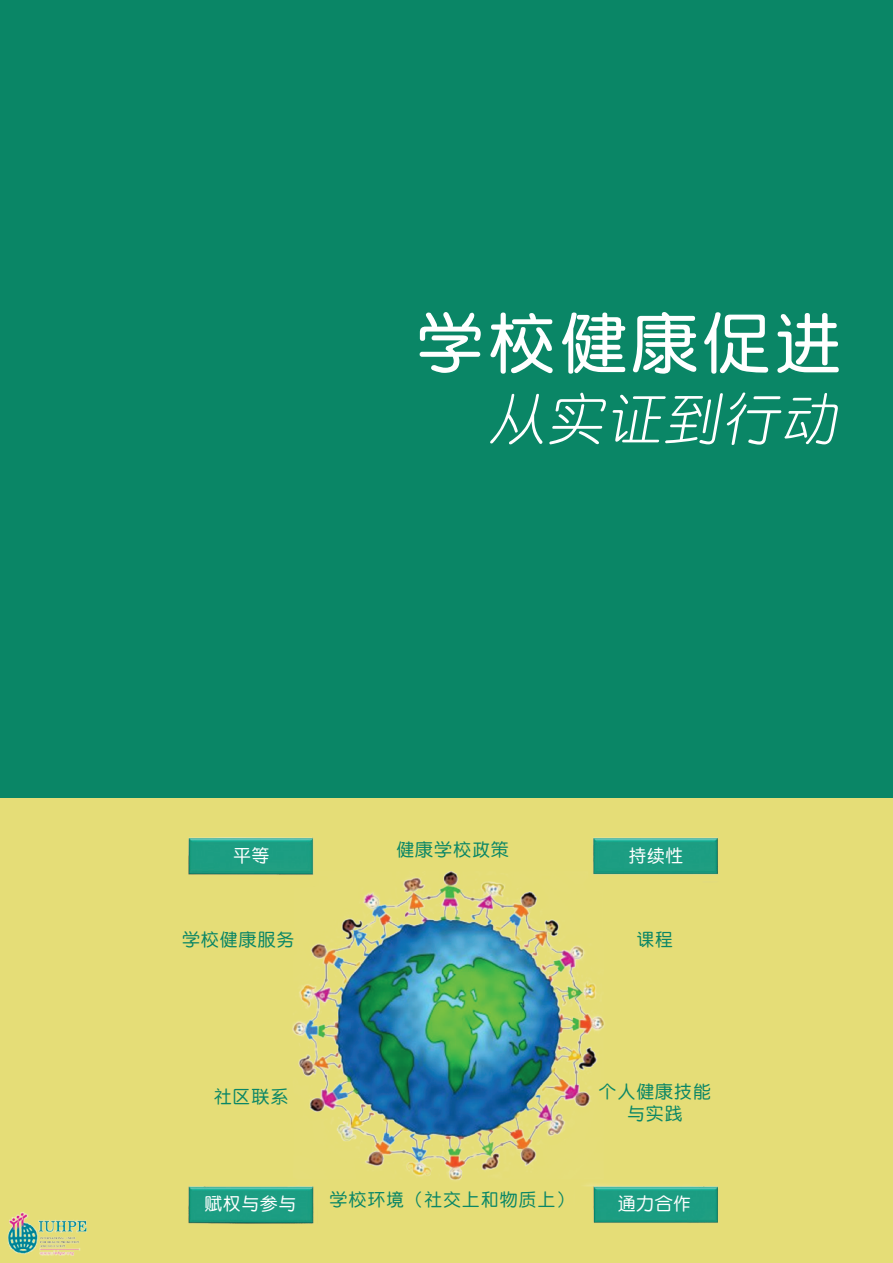
<style>
.page{position:relative;width:893px;height:1263px;background:#fff}
.page>*{position:absolute;margin:0;border:0;box-sizing:border-box;transform-origin:0 0}
.t1{font:66.6px "DFP Yuan W7";letter-spacing:.075em;color:#fff}
.t2{font:italic 57px "DFP Yuan W3";color:#fff}
.t3{font:18px/21.6px "DFP Yuan W5";letter-spacing:.05em;color:#0a8666;text-align:center}
.t4{font:18px "DFP Yuan W5";letter-spacing:.025em;color:#fff}
</style>
<div class="page">
<div style="left:0;top:0;width:893px;height:798px;background:#0a8666"></div>
<div style="left:0;top:798px;width:893px;height:465px;background:#e5dd77"></div>
<img style="left:7px;top:1212px;width:80px;height:44px">
<img style="left:188px;top:837px;width:530px;height:387px">
<h1 class="t1" style="left:417px;top:307px;width:426px">学校健康促进</h1>
<h2 class="t2" style="left:488px;top:388px;width:361px">从实证到行动</h2>
<p class="t4" style="left:233px;top:846px;width:38px">平等</p>
<p class="t3" style="left:182px;top:928px;width:114px">学校健康服务</p>
<p class="t3" style="left:214px;top:1085px;width:76px">社区联系</p>
<p class="t3" style="left:396px;top:838px;width:114px">健康学校政策</p>
<p class="t4" style="left:628px;top:846px;width:56px">持续性</p>
<p class="t3" style="left:636px;top:928px;width:38px">课程</p>
<p class="t3" style="left:599px;top:1081px;width:114px">个人健康技能与实践</p>
<p class="t3" style="left:330px;top:1188px;width:246px">学校环境（社交上和物质上）</p>
<p class="t4" style="left:204px;top:1194px;width:93px">赋权与参与</p>
<p class="t4" style="left:618px;top:1194px;width:75px">通力合作</p>
</div>
